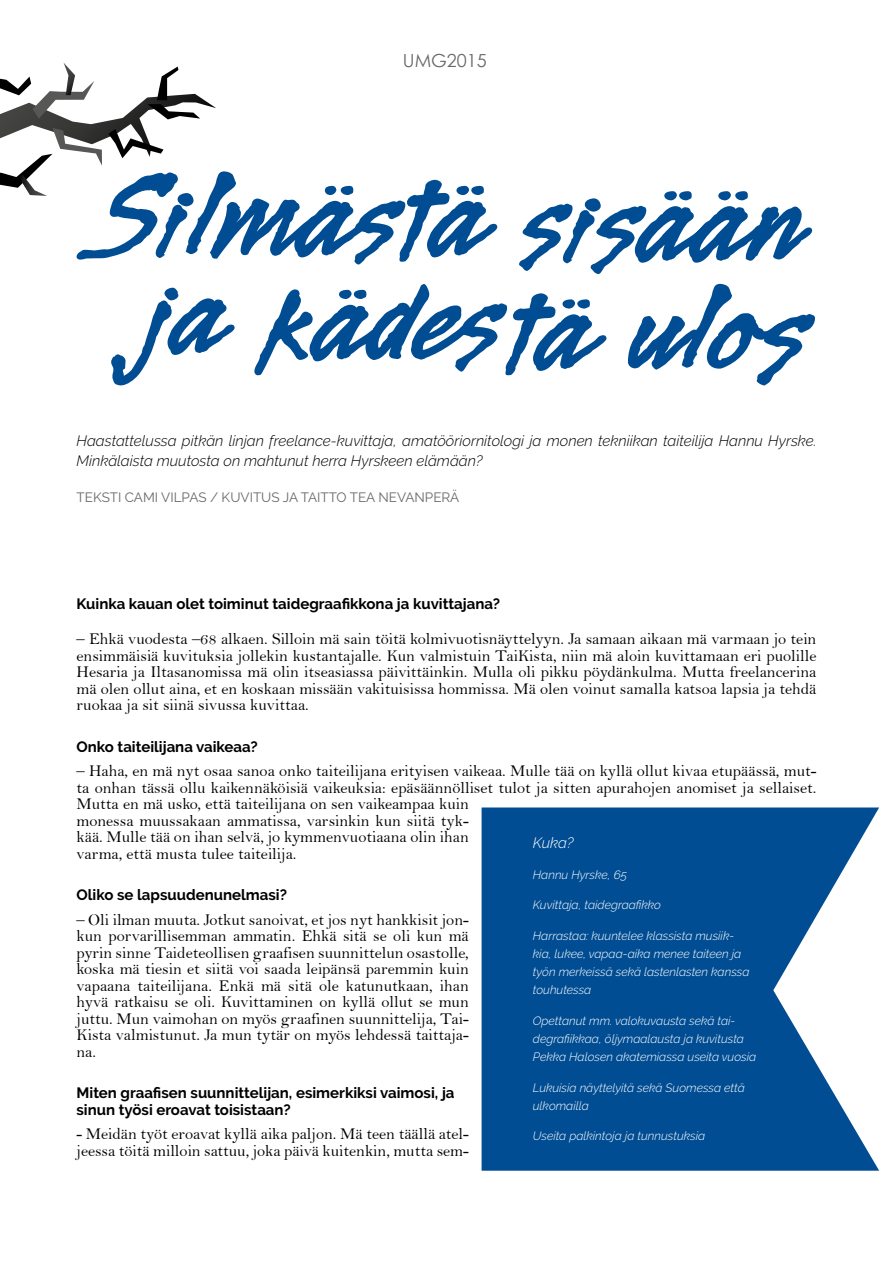
<style>
.page{position:relative;width:893px;height:1263px;background:#fff}
.page>*{position:absolute;margin:0;border:0;box-sizing:border-box;transform-origin:0 0}
.t1{font:18px "Century Gothic";color:#686868}
.t2{font:16.5px/16.5px "Bell";color:#000;text-align:justify}
.t3{font:700 15px/16.5px "Raleway";color:#000}
.t4{font:italic 300 15px/19.5px "Raleway";color:#000}
.t5{font:italic 300 15px "Raleway";color:#fff}
.t6{font:13.5px "Raleway";color:#686868}
.t7{font:italic 300 12px/18px "Raleway";color:#fff}
</style>
<div class="page">
<svg style="left:111px;top:284px;width:704px;height:101px"></svg>
<svg style="left:77px;top:171px;width:735px;height:103px"></svg>
<svg style="left:482px;top:807px;width:397px;height:364px;background:#2264a1"></svg>
<svg style="left:0;top:63px;width:216px;height:133px"></svg>
<p class="t1" style="left:403px;top:49px;width:85px">UMG2015</p>
<p class="t4" style="left:77px;top:431px;width:741px">Haastattelussa pitkän linjan freelance-kuvittaja, amatööriornitologi ja monen tekniikan taiteilija Hannu Hyrske.<br>Minkälaista muutosta on mahtunut herra Hyrskeen elämään?</p>
<p class="t6" style="left:77px;top:489px;width:384px">TEKSTI CAMI VILPAS / KUVITUS JA TAITTO TEA NEVANPERÄ</p>
<p class="t3" style="left:77px;top:595px;width:425px">Kuinka kauan olet toiminut taidegraafikkona ja kuvittajana?</p>
<p class="t2" style="left:77px;top:631px;width:741px">– Ehkä vuodesta –68 alkaen. Silloin mä sain töitä kolmivuotisnäyttelyyn. Ja samaan aikaan mä varmaan jo tein ensimmäisiä kuvituksia jollekin kustantajalle. Kun valmistuin TaiKista, niin mä aloin kuvittamaan eri puolille Hesaria ja Iltasanomissa mä olin itseasiassa päivittäinkin. Mulla oli pikku pöydänkulma. Mutta freelancerina mä olen ollut aina, et en koskaan missään vakituisissa hommissa. Mä olen voinut samalla katsoa lapsia ja tehdä ruokaa ja sit siinä sivussa kuvittaa.</p>
<p class="t3" style="left:77px;top:738px;width:183px">Onko taiteilijana vaikeaa?</p>
<p class="t2" style="left:77px;top:763px;width:741px;text-align:left">– Haha, en mä nyt osaa sanoa onko taiteilijana erityisen vaikeaa. Mulle tää on kyllä ollut kivaa etupäässä, mut&shy;ta onhan tässä ollu kaikennäköisiä vaikeuksia: epäsäännölliset tulot ja sitten apurahojen anomiset ja sellaiset.<br>Mutta en mä usko, että taiteilijana on sen vaikeampaa kuin<br>monessa muussakaan ammatissa, varsinkin kun siitä tyk-<br>kää. Mulle tää on ihan selvä, jo kymmenvuotiaana olin ihan<br>varma, että musta tulee taiteilija.</p>
<p class="t3" style="left:77px;top:887px;width:212px">Oliko se lapsuudenunelmasi?</p>
<p class="t2" style="left:77px;top:911px;width:394px">– Oli ilman muuta. Jotkut sanoivat, et jos nyt hankkisit jon&shy;kun porvarillisemman ammatin. Ehkä sitä se oli kun mä pyrin sinne Taideteollisen graafisen suunnittelun osastolle, koska mä tiesin et siitä voi saada leipänsä paremmin kuin vapaana taiteilijana. Enkä mä sitä ole katunutkaan, ihan hyvä ratkaisu se oli. Kuvittaminen on kyllä ollut se mun juttu. Mun vaimohan on myös graafinen suunnittelija, Tai-Kista valmistunut. Ja mun tytär on myös lehdessä taittaja&shy;na.</p>
<p class="t3" style="left:77px;top:1085px;width:379px">Miten graafisen suunnittelijan, esimerkiksi vaimosi, ja sinun työsi eroavat toisistaan?</p>
<p class="t2" style="left:77px;top:1126px;width:394px">- Meidän työt eroavat kyllä aika paljon. Mä teen täällä atel&shy;jeessa töitä milloin sattuu, joka päivä kuitenkin, mutta sem-</p>
<p class="t5" style="left:533px;top:834px;width:42px">Kuka?</p>
<p class="t7" style="left:533px;top:865px;width:96px">Hannu Hyrske, 65</p>
<p class="t7" style="left:533px;top:896px;width:130px">Kuvittaja, taidegraafikko</p>
<p class="t7" style="left:533px;top:927px;width:218px">Harrastaa: kuuntelee klassista musiik&shy;kia, lukee, vapaa-aika menee taiteen ja työn merkeissä sekä lastenlasten kanssa touhutessa</p>
<p class="t7" style="left:533px;top:1012px;width:225px">Opettanut mm. valokuvausta sekä tai&shy;degrafiikkaa, öljymaalausta ja kuvitusta<br>Pekka Halosen akatemiassa useita vuosia</p>
<p class="t7" style="left:533px;top:1078px;width:213px">Lukuisia näyttelyitä sekä Suomessa että ulkomailla</p>
<p class="t7" style="left:533px;top:1127px;width:174px">Useita palkintoja ja tunnustuksia</p>
</div>
